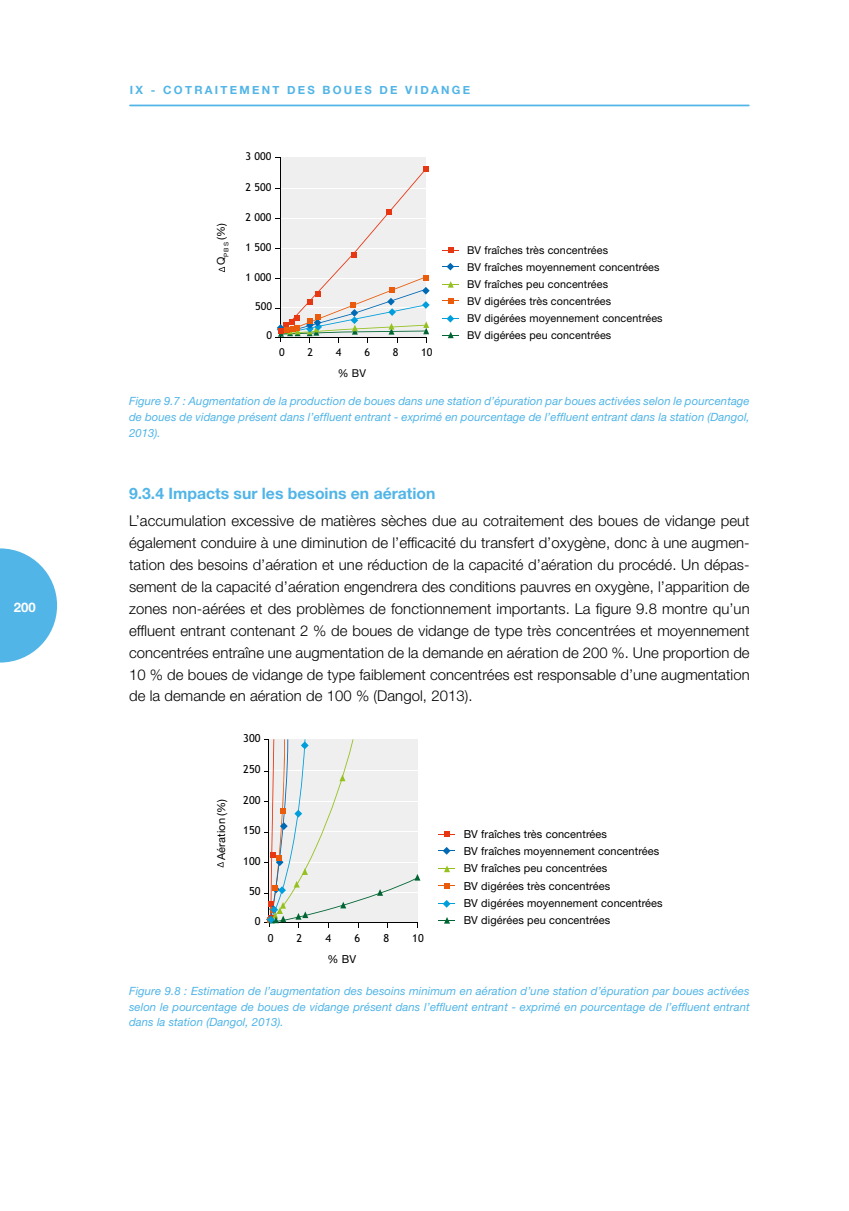
<style>
.page{position:relative;width:849px;height:1211px;background:#fff}
.page>*{position:absolute;margin:0;border:0;box-sizing:border-box;transform-origin:0 0}
.t1{font:700 15.75px "Helvetica Neue LT Std";color:#51b5e7}
.t2{font:300 14.88px/21.9px "Helvetica Neue LT Std";letter-spacing:.005em;color:#000;text-align:justify}
.t3{font:700 13.12px "Helvetica Neue";color:#fff}
.t4{font:italic 11.38px/15.8px "Helvetica Neue LT Std";letter-spacing:.005em;color:#51b5e7;text-align:justify}
.t5{font:700 11.38px "Helvetica Neue";letter-spacing:.2em;color:#51b5e7}
.t6{font:11.03px/17.3px "Helvetica Neue LT Std";letter-spacing:.01em;color:#000}
.t7{font:11.03px "Trebuchet MS";color:#000}
.t8{font:10.85px/17px "Helvetica Neue LT Std";letter-spacing:.01em;color:#000}
.t9{font:10.85px "Trebuchet MS";color:#000}
.t10{font:10.67px "Helvetica Neue LT Std";color:#000}
</style>
<div class="page">
<svg style="left:0;top:548px;width:57px;height:114px"></svg>
<hr style="left:130px;top:105px;width:618px;height:1px;background:#51b5e7">
<div style="left:280px;top:157px;width:146px;height:180px;background:#efefef"></div>
<hr style="left:280px;top:157px;width:1px;height:180px;background:#000">
<svg style="left:275px;top:166px;width:154px;height:177px"></svg>
<svg style="left:219px;top:267px;width:6px;height:5px"></svg>
<svg style="left:442px;top:248px;width:16px;height:5px"></svg>
<svg style="left:442px;top:281px;width:16px;height:7px"></svg>
<svg style="left:442px;top:263px;width:16px;height:7px"></svg>
<svg style="left:442px;top:298px;width:16px;height:5px"></svg>
<svg style="left:442px;top:331px;width:16px;height:7px"></svg>
<svg style="left:442px;top:315px;width:16px;height:7px"></svg>
<svg style="left:264px;top:739px;width:156px;height:189px"></svg>
<svg style="left:217px;top:862px;width:6px;height:5px"></svg>
<svg style="left:438px;top:831px;width:17px;height:6px"></svg>
<svg style="left:438px;top:865px;width:17px;height:7px"></svg>
<svg style="left:438px;top:847px;width:17px;height:7px"></svg>
<svg style="left:438px;top:883px;width:17px;height:5px"></svg>
<svg style="left:438px;top:917px;width:17px;height:6px"></svg>
<svg style="left:438px;top:900px;width:17px;height:7px"></svg>
<p class="t3" style="left:14px;top:597px;width:23px">200</p>
<p class="t5" style="left:130px;top:81px;width:341px">IX - COTRAITEMENT DES BOUES DE VIDANGE</p>
<p class="t9" style="left:245px;top:149px;width:27px">3 000</p>
<p class="t9" style="left:245px;top:180px;width:27px">2 500</p>
<p class="t10" style="left:215px;top:265px;width:43px;rotate:-90deg">Q<sub>PB</sub> <sub>S</sub> (%)</p>
<p class="t9" style="left:245px;top:210px;width:27px">2 000</p>
<p class="t9" style="left:245px;top:240px;width:27px">1 500</p>
<p class="t9" style="left:245px;top:270px;width:27px">1 000</p>
<p class="t9" style="left:255px;top:300px;width:18px">500</p>
<p class="t9" style="left:266px;top:329px;width:7px">0</p>
<p class="t9" style="left:279px;top:346px;width:7px">0</p>
<p class="t9" style="left:307px;top:346px;width:7px">2</p>
<p class="t9" style="left:336px;top:346px;width:7px">4</p>
<p class="t9" style="left:364px;top:346px;width:7px">6</p>
<p class="t9" style="left:392px;top:346px;width:7px">8</p>
<p class="t9" style="left:421px;top:346px;width:13px">10</p>
<p class="t8" style="left:338px;top:364px;width:30px">% BV</p>
<p class="t8" style="left:467px;top:241px;width:197px">BV fraîches très concentrées<br>BV fraîches moyennement concentrées<br>BV fraîches peu concentrées<br>BV digérées très concentrées<br>BV digérées moyennement concentrées<br>BV digérées peu concentrées</p>
<p class="t4" style="left:129px;top:393px;width:622px">Figure 9.7 : Augmentation de la production de boues dans une station d’épuration par boues activées selon le pourcentage de boues de vidange présent dans l’effluent entrant - exprimé en pourcentage de l’effluent entrant dans la station (Dangol, 2013).</p>
<p class="t1" style="left:129px;top:484px;width:308px">9.3.4 Impacts sur les besoins en aération</p>
<p class="t2" style="left:129px;top:509px;width:622px">L’accumulation excessive de matières sèches due au cotraitement des boues de vidange peut également conduire à une diminution de l’efficacité du transfert d’oxygène, donc à une augmen&shy;tation des besoins d’aération et une réduction de la capacité d’aération du procédé. Un dépas&shy;sement de la capacité d’aération engendrera des conditions pauvres en oxygène, l’apparition de zones non-aérées et des problèmes de fonctionnement importants. La figure 9.8 montre qu’un effluent entrant contenant 2 % de boues de vidange de type très concentrées et moyennement concentrées entraîne une augmentation de la demande en aération de 200 %. Une proportion de 10 % de boues de vidange de type faiblement concentrées est responsable d’une augmentation de la demande en aération de 100 % (Dangol, 2013).</p>
<p class="t7" style="left:243px;top:731px;width:19px">300</p>
<p class="t6" style="left:212px;top:860px;width:62px;rotate:-90deg">Aération (%)</p>
<p class="t7" style="left:243px;top:763px;width:19px">250</p>
<p class="t7" style="left:243px;top:793px;width:19px">200</p>
<p class="t7" style="left:243px;top:824px;width:19px">150</p>
<p class="t7" style="left:243px;top:854px;width:19px">100</p>
<p class="t7" style="left:249px;top:885px;width:13px">50</p>
<p class="t7" style="left:255px;top:914px;width:7px">0</p>
<p class="t7" style="left:268px;top:931px;width:7px">0</p>
<p class="t7" style="left:296px;top:931px;width:7px">2</p>
<p class="t7" style="left:325px;top:931px;width:7px">4</p>
<p class="t7" style="left:354px;top:931px;width:7px">6</p>
<p class="t7" style="left:383px;top:931px;width:7px">8</p>
<p class="t7" style="left:412px;top:931px;width:13px">10</p>
<p class="t6" style="left:327px;top:950px;width:30px">% BV</p>
<p class="t6" style="left:463px;top:824px;width:200px">BV fraîches très concentrées<br>BV fraîches moyennement concentrées<br>BV fraîches peu concentrées<br>BV digérées très concentrées<br>BV digérées moyennement concentrées<br>BV digérées peu concentrées</p>
<p class="t4" style="left:129px;top:982px;width:622px">Figure 9.8 : Estimation de l’augmentation des besoins minimum en aération d’une station d’épuration par boues activées selon le pourcentage de boues de vidange présent dans l’effluent entrant - exprimé en pourcentage de l’effluent entrant dans la station (Dangol, 2013).</p>
</div>
